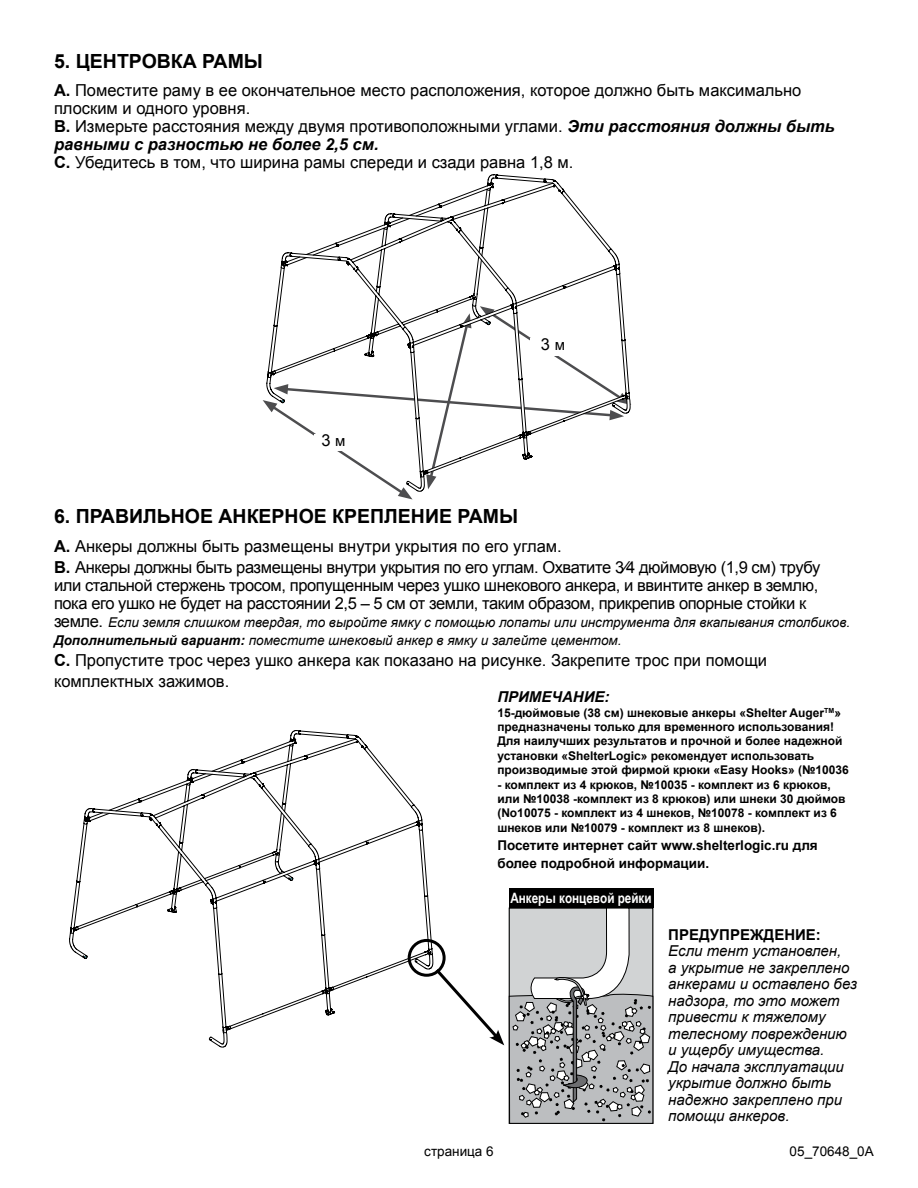
<style>
.page{position:relative;width:918px;height:1188px;background:#fff}
.page>*{position:absolute;margin:0;border:0;box-sizing:border-box;transform-origin:0 0}
.t1{font:700 19.5px "Arial";color:#000}
.t2{font:16.5px/18px "Arial";color:#000}
.t3{font:16.5px/21px "Arial";letter-spacing:-.025em;color:#000}
.t4{font:italic 15px/16.5px "Arial";color:#000}
.t5{font:700 15px "Arial";color:#000}
.t6{font:italic 700 15px "Arial";color:#000}
.t7{font:700 14.25px "Arial Narrow";color:#fff}
.t8{font:italic 13.5px/18px "Arial";color:#000}
.t9{font:700 13.5px/18px "Arial";color:#000}
.t10{font:13.5px "Arial";color:#000}
.t11{font:700 12px/14.4px "Arial";color:#000}
.s1{font-weight:700}
.s2{font-weight:700;font-style:italic}
.s3{font-size:15px}
.s4{font-style:normal;font-size:16.5px}
</style>
<div class="page">
<svg style="left:84px;top:730px;width:338px;height:318px"></svg>
<svg style="left:69px;top:816px;width:364px;height:231px"></svg>
<svg style="left:281px;top:174px;width:338px;height:86px"></svg>
<svg style="left:266px;top:260px;width:364px;height:232px"></svg>
<div style="left:408px;top:939px;width:38px;height:38px;border:3px solid #000;border-radius:50%"></div>
<div style="left:509px;top:889px;width:144px;height:19px;background:#000"></div>
<svg style="left:433px;top:907px;width:221px;height:217px"></svg>
<h1 class="t1" style="left:54px;top:48px;width:211px">5. ЦЕНТРОВКА РАМЫ</h1>
<p class="t2" style="left:54px;top:81px;width:782px"><span class="s1">A.</span> Поместите раму в ее окончательное место расположения, которое должно быть максимально плоским и одного уровня.<br><span class="s1">B.</span> Измерьте расстояния между двумя противоположными углами. <span class="s2">Эти расстояния должны быть равными с разностью не более 2,5 см.<br></span><span class="s1">C.</span> Убедитесь в том, что ширина рамы спереди и сзади равна 1,8 м.</p>
<h2 class="t2" style="left:322px;top:431px;width:26px">3 <span class="s3">м</span></h2>
<h2 class="t2" style="left:541px;top:335px;width:26px">3 <span class="s3">м</span></h2>
<h1 class="t1" style="left:54px;top:503px;width:90px">6. ПРАВИЛЬН</h1>
<h1 class="t1" style="left:185px;top:503px;width:187px">ОЕ АН КЕРНОЕ КРЕПЛЕНИЕ</h1>
<h1 class="t1" style="left:457px;top:503px;width:62px">РАМЫ</h1>
<h2 class="t3" style="left:54px;top:536px;width:768px"><span class="s1">A.</span> Анкеры должны быть размещены внутри укрытия по его углам.<br><span class="s1">B.</span> Анкеры должны быть размещены внутри укрытия по его углам. Охватите 3⁄4 дюймовую (1,9 см) трубу</h2>
<h2 class="t3" style="left:54px;top:576px;width:766px;line-height:18px">или стальной стержень тросом, пропущенным через ушко шнекового анкера, и ввинтите анкер в землю, пока его ушко не будет на расстоянии 2,5 – 5 см от земли, таким образом, прикрепив опорные стойки к</h2>
<p class="t8" style="left:54px;top:613px;width:798px"><span class="s4">земле.</span> Если земля слишком твердая, то выройте ямку с помощью лопаты или инструмента для вкапывания столбиков.<br><span class="s1">Дополнительный вариант:</span> поместите шнековый анкер в ямку и залейте цементом.</p>
<h2 class="t2" style="left:54px;top:650px;width:715px;line-height:21px"><span class="s1">C.</span> Пропустите трос через ушко анкера как показано на рисунке. Закрепите трос при помощи комплектных зажимов.</h2>
<p class="t6" style="left:497px;top:687px;width:114px">ПРИМЕЧАНИЕ:</p>
<p class="t11" style="left:497px;top:705px;width:353px">15-дюймовые (38 см) шнековые анкеры «Shelter Auger<sup>TM</sup>» предназначены только для временного использования!<br>Для наилучших результатов и прочной и более надежной установки «ShelterLogic» рекомендует использовать производимые этой фирмой крюки «Easy Hooks» (№10036</p>
<p class="t11" style="left:497px;top:777px;width:350px">- комплект из 4 крюков, №10035 - комплект из 6 крюков, или №10038 -комплект из 8 крюков) или шнеки 30 дюймов (No10075 - комплект из 4 шнеков, №10078 - комплект из 6 шнеков или №10079 - комплект из 8 шнеков).</p>
<p class="t9" style="left:497px;top:836px;width:322px">посетите интернет сайт www.shelterlogic.ru для более подробной информации.</p>
<p class="t7" style="left:510px;top:887px;width:143px">анкеры концевой рейки</p>
<p class="t5" style="left:668px;top:924px;width:107px">ПРЕДУПРЕЖДЕНИЕ</p>
<p class="t5" style="left:816px;top:924px;width:6px">:</p>
<p class="t4" style="left:668px;top:943px;width:190px">Если тент установлен,<br>а укрытие не закреплено анкерами и оставлено без надзора, то это может привести к тяжелому телесному повреждению и ущербу имущества.<br>До начала эксплуатации укрытие должно быть надежно закреплено при помощи анкеров.</p>
<p class="t10" style="left:424px;top:1142px;width:71px">страница 6</p>
<p class="t10" style="left:790px;top:1142px;width:86px">05_70648_0A</p>
</div>
